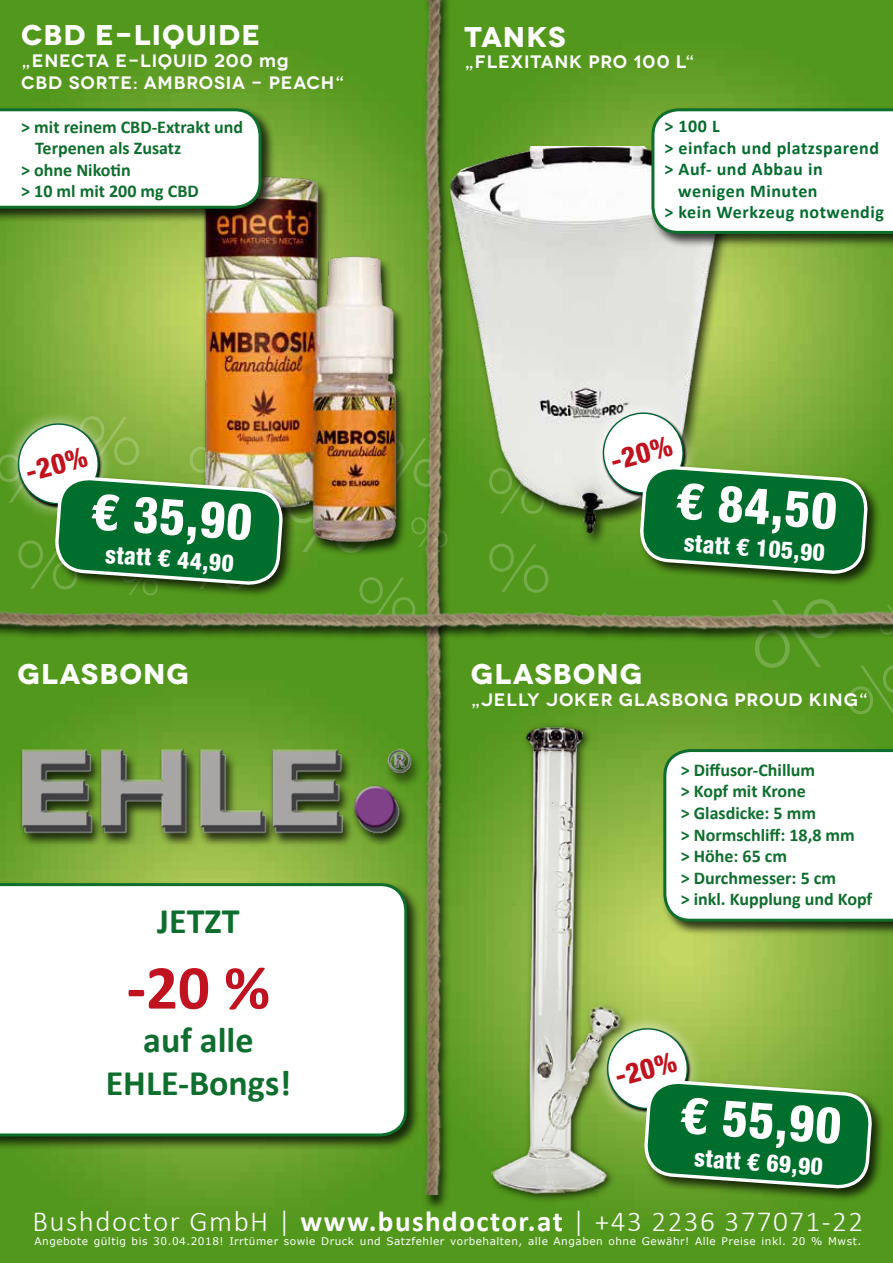
<style>
.page{position:relative;width:893px;height:1263px;background:#fff}
.page>*{position:absolute;margin:0;border:0;box-sizing:border-box;transform-origin:0 0}
.t1{font:96px "Novecentowide";color:#fff}
.t2{font:68.55px "Novecentowide";color:#fff}
.t3{font:64.65px "Novecentowide";color:#fff}
.t4{font:63.75px "Novecentowide";color:#fff}
.t5{font:700 63px "Calibri";color:#c0121f}
.t6{font:800 condensed 50.7px "Helvetica Neue LT Com";color:#fff}
.t7{font:41.85px "Novecentowide";color:#fff}
.t8{font:700 36px/43.2px "Calibri";color:#0e6e2d;text-align:center}
.t9{font:300 29.1px "Calibri";letter-spacing:.05em;color:#fff}
.t10{font:700 28.5px "Novecentowide";letter-spacing:.035em;color:#fff}
.t11{font:800 condensed 28.2px "Helvetica Neue LT Com";color:#c1131e}
.t12{font:800 condensed 24px "Helvetica Neue LT Com";color:#fff}
.t13{font:700 18px/21.6px "Calibri";color:#0e6e2d}
.t14{font:600 18px/21.6px "Novecentowide";letter-spacing:.05em;color:#fff}
.t15{font:700 18px "Calibri";letter-spacing:.03em;color:#046d2e}
.t16{font:10.5px "Verdana";letter-spacing:.05em;color:#fff}
.s1{font-family:"Century Gothic";font-weight:700}
.s2{font-weight:700}
</style>
<div class="page">
<img style="left:0;top:0;width:353px;height:395px">
<img style="left:500px;top:0;width:393px;height:384px">
<img style="left:0;top:660px;width:435px;height:603px">
<img style="left:435px;top:660px;width:458px;height:603px">
<img style="left:353px;top:0;width:147px;height:1195px">
<img style="left:0;top:549px;width:575px;height:111px">
<div style="left:661px;top:747px;width:232px;height:189px;background:#000;opacity:.75"></div>
<svg style="left:663px;top:749px;width:230px;height:173px"></svg>
<div style="left:0;top:881px;width:421px;height:270px;background:#000;opacity:.75"></div>
<svg style="left:0;top:883px;width:407px;height:253px"></svg>
<div style="left:642px;top:1078px;width:244px;height:124px;background:#000;opacity:.75"></div>
<svg style="left:579px;top:1000px;width:295px;height:241px;background:#599a41"></svg>
<img style="left:104px;top:171px;width:381px;height:381px">
<div style="left:53px;top:475px;width:244px;height:123px;background:#000;opacity:.75"></div>
<img style="left:0;top:395px;width:284px;height:243px">
<div style="left:0;top:106px;width:275px;height:117px;background:#000;opacity:.75"></div>
<svg style="left:0;top:108px;width:261px;height:101px"></svg>
<div style="left:488px;top:723px;width:144px;height:480px;background:#000;opacity:.75"></div>
<img style="left:492px;top:725px;width:132px;height:473px">
<div style="left:446px;top:146px;width:292px;height:403px;background:#000;opacity:.75"></div>
<img style="left:451px;top:147px;width:274px;height:385px">
<div style="left:649px;top:106px;width:244px;height:142px;background:#000;opacity:.75"></div>
<svg style="left:651px;top:108px;width:242px;height:126px"></svg>
<div style="left:18px;top:749px;width:405px;height:99px;background:#000;opacity:.75"></div>
<img style="left:16px;top:745px;width:399px;height:92px">
<svg style="left:575px;top:384px;width:318px;height:330px;background:#5e9840"></svg>
<h3 class="t10" style="left:21px;top:18px;width:241px">CBD E-LIQUIDE</h3>
<p class="t14" style="left:21px;top:50px;width:325px">„ENECTA E-LIQUID 200 <span class="s1">mg<br></span>CBD SORTE: AMBROSIA - PEACH“</p>
<p class="t13" style="left:21px;top:116px;width:224px">&gt; mit reinem CBD-Extrakt und</p>
<p class="t13" style="left:35px;top:137px;width:148px">Terpenen als Zusatz</p>
<p class="t13" style="left:21px;top:159px;width:111px">&gt; ohne Nikotin</p>
<p class="t13" style="left:21px;top:181px;width:179px">&gt; 10 ml mit 200 mg CBD</p>
<h3 class="t10" style="left:464px;top:19px;width:103px">TANKS</h3>
<p class="t14" style="left:464px;top:51px;width:232px">„FLEXITANK PRO 100 L“</p>
<p class="t15" style="left:664px;top:115px;width:57px">&gt; 100 L</p>
<p class="t15" style="left:664px;top:136px;width:216px">&gt; einfach und platzsparend</p>
<p class="t15" style="left:664px;top:158px;width:160px">&gt; Auf- und Abbau in</p>
<p class="t15" style="left:678px;top:179px;width:141px">wenigen Minuten</p>
<p class="t15" style="left:664px;top:201px;width:221px">&gt; kein Werkzeug notwendig</p>
<h2 class="t2" style="left:79px;top:401px;width:169px">% <sub>%</sub></h2>
<h3 class="t11" style="left:22px;top:455px;width:64px;rotate:-15deg">-20%</h3>
<h2 class="t2" style="left:-4px;top:439px;width:63px">%</h2>
<h3 class="t6" style="left:95px;top:480px;width:161px;rotate:4deg">€ 35,90</h3>
<h3 class="t12" style="left:106px;top:540px;width:130px;rotate:4deg">statt € 44,90</h3>
<h3 class="t7" style="left:111px;top:487px;width:39px">%</h3>
<h2 class="t2" style="left:17px;top:525px;width:63px">%</h2>
<h2 class="t2" style="left:187px;top:525px;width:63px">%</h2>
<h3 class="t7" style="left:121px;top:557px;width:39px">%</h3>
<h3 class="t10" style="left:17px;top:656px;width:173px">GLASBONG</h3>
<h2 class="t2" style="left:378px;top:423px;width:169px">% <sub>%</sub></h2>
<h1 class="t1" style="left:284px;top:463px;width:87px">%</h1>
<h3 class="t3" style="left:359px;top:563px;width:59px">%</h3>
<h3 class="t7" style="left:410px;top:508px;width:39px">%</h3>
<h2 class="t2" style="left:488px;top:529px;width:63px">%</h2>
<h3 class="t11" style="left:607px;top:444px;width:64px;rotate:-15deg">-20%</h3>
<h3 class="t6" style="left:680px;top:469px;width:161px;rotate:4deg">€ 84,50</h3>
<h3 class="t12" style="left:685px;top:528px;width:143px;rotate:4deg">statt € 105,90</h3>
<h3 class="t10" style="left:471px;top:656px;width:173px">GLASBONG</h3>
<p class="t14" style="left:471px;top:689px;width:399px">„JELLY JOKER GLASBONG PROUD KING“</p>
<h3 class="t8" style="left:157px;top:899px;width:84px">JETZT</h3>
<h3 class="t5" style="left:127px;top:947px;width:145px">-20 %</h3>
<h3 class="t8" style="left:106px;top:1018px;width:187px">auf alle<br>EHLE-Bongs!</h3>
<h2 class="t2" style="left:858px;top:820px;width:63px;rotate:-180deg">%</h2>
<h3 class="t4" style="left:858px;top:894px;width:59px;rotate:-180deg">%</h3>
<p class="t13" style="left:681px;top:759px;width:193px">&gt; Diffusor-Chillum<br>&gt; Kopf mit Krone<br>&gt; Glasdicke: 5 mm<br>&gt; Normschliff: 18,8 mm<br>&gt; Höhe: 65 cm<br>&gt; Durchmesser: 5 cm<br>&gt; inkl. Kupplung und Kopf</p>
<h3 class="t11" style="left:611px;top:1060px;width:64px;rotate:-15deg">-20%</h3>
<h3 class="t6" style="left:684px;top:1084px;width:161px;rotate:4deg">€ 55,90</h3>
<h3 class="t12" style="left:695px;top:1143px;width:130px;rotate:4deg">statt € 69,90</h3>
<h3 class="t9" style="left:32px;top:1203px;width:832px">Bushdoctor GmbH | <span class="s2">www.bushdoctor.at</span> | +43 2236 377071-22</h3>
<p class="t16" style="left:34px;top:1234px;width:828px">Angebote gültig bis 30.04.2018! Irrtümer sowie Druck und Satzfehler vorbehalten, alle Angaben ohne Gewähr! Alle Preise inkl. 20 % Mwst.</p>
</div>
